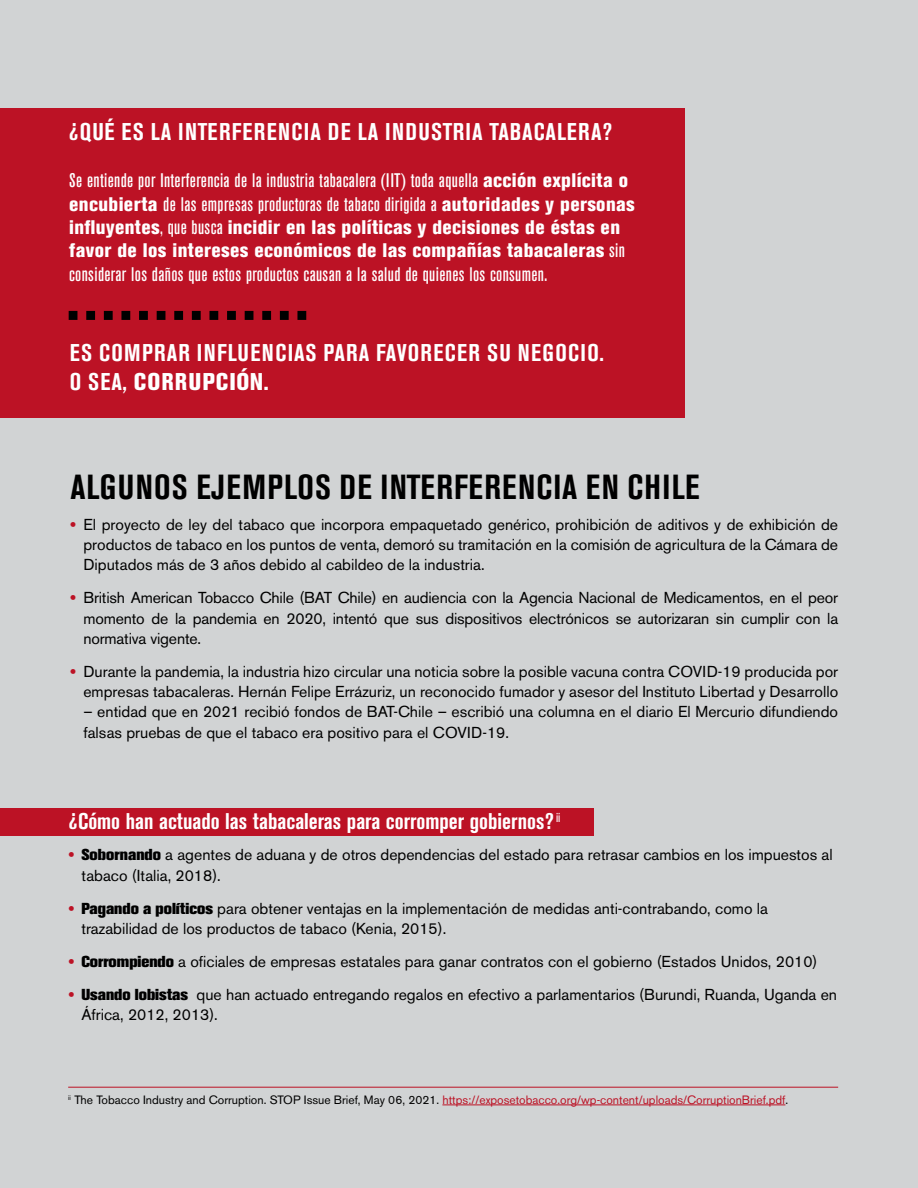
<style>
.page{position:relative;width:918px;height:1188px;background:#d1d3d4}
.page>*{position:absolute;margin:0;border:0;box-sizing:border-box;transform-origin:0 0}
.t1{font:700 condensed 34.5px "Akzidenz Grotesk BE";letter-spacing:.035em;color:#000}
.t2{font:700 condensed 24px/28.8px "Akzidenz Grotesk BE";letter-spacing:.055em;color:#fff}
.t3{font:700 condensed 22.5px "Akzidenz Grotesk BE";color:#fff}
.t4{font:500 condensed 19.5px/23.4px "Akzidenz Grotesk BE";letter-spacing:.02em;color:#fff}
.t5{font:15.75px/20.2px "Akzidenz Grotesk BE";color:#000}
.t6{font:12px "Akzidenz Grotesk BE";color:#bc1225}
.s1{font-weight:800}
.s2{font-weight:800;font-stretch:normal;font-size:19.5px}
.s3{font-weight:800;color:#bc1225}
.s4{color:#000}
</style>
<div class="page">
<div style="left:0;top:808px;width:594px;height:28px;background:#bc1225"></div>
<div style="left:0;top:108px;width:684px;height:203px;background:#bc1225"></div>
<div style="left:0;top:311px;width:684px;height:107px;background:#bc1225"></div>
<svg style="left:69px;top:311px;width:237px;height:9px"></svg>
<hr style="left:68px;top:1087px;width:770px;height:1px;background:#bc1225">
<hr style="left:442px;top:1105px;width:343px;height:1px;background:#bc1225">
<h2 class="t2" style="left:69px;top:118px;width:544px">¿QUÉ ES LA INTERFERENCIA DE LA INDUSTRIA TABACALERA?</h2>
<p class="t4" style="left:69px;top:169px;width:567px">Se entiende por Interferencia de la industria tabacalera (IIT) toda aquella <span class="s1">acción explícita o encubierta</span> de las empresas productoras de tabaco dirigida a <span class="s1">autoridades y personas influyentes</span>, que busca <span class="s1">incidir en las políticas y decisiones de éstas en favor de los intereses económicos de las compañías tabacaleras</span> sin considerar los daños que estos productos causan a la salud de quienes los consumen.</p>
<h2 class="t2" style="left:70px;top:339px;width:536px">ES COMPRAR INFLUENCIAS PARA FAVORECER SU NEGOCIO.<br>O SEA, <span class="s1">CORRUPCIÓN</span><span class="s2">.</span></h2>
<h1 class="t1" style="left:71px;top:467px;width:630px">ALGUNOS EJEMPLOS DE INTERFERENCIA EN CHILE</h1>
<p class="t5" style="left:83px;top:514px;width:756px;text-align:justify;text-indent:-13px"><span class="s3">•</span> El proyecto de ley del tabaco que incorpora empaquetado genérico, prohibición de aditivos y de exhibición de productos de tabaco en los puntos de venta, demoró su tramitación en la comisión de agricultura de la Cámara de Diputados más de 3 años debido al cabildeo de la industria.</p>
<p class="t5" style="left:83px;top:588px;width:756px;text-align:justify;text-indent:-13px"><span class="s3">•</span> British American Tobacco Chile (BAT Chile) en audiencia con la Agencia Nacional de Medicamentos, en el peor momento de la pandemia en 2020, intentó que sus dispositivos electrónicos se autorizaran sin cumplir con la normativa vigente.</p>
<p class="t5" style="left:71px;top:661px;width:769px;text-align:right"><span class="s3">•</span> Durante la pandemia, la industria hizo circular una noticia sobre la posible vacuna contra COVID-19 producida por empresas tabacaleras. Hernán Felipe Errázuriz, un reconocido fumador y asesor del Instituto Libertad y Desarrollo</p>
<p class="t5" style="left:83px;top:702px;width:756px">– entidad que en 2021 recibió fondos de BAT-Chile – escribió una columna en el diario El Mercurio difundiendo falsas pruebas de que el tabaco era positivo para el COVID-19.</p>
<h3 class="t3" style="left:69px;top:809px;width:493px">¿Cómo han actuado las tabacaleras para corromper gobiernos? <sup>ii</sup></h3>
<p class="t5" style="left:81px;top:845px;width:753px;text-indent:-13px"><span class="s3">•</span> <span class="s1">Sobornando</span> a agentes de aduana y de otros dependencias del estado para retrasar cambios en los impuestos al tabaco (Italia, 2018).</p>
<p class="t5" style="left:81px;top:898px;width:688px;text-indent:-13px"><span class="s3">•</span> <span class="s1">Pagando a políticos</span> para obtener ventajas en la implementación de medidas anti-contrabando, como la trazabilidad de los productos de tabaco (Kenia, 2015).</p>
<p class="t5" style="left:69px;top:951px;width:750px"><span class="s3">•</span> <span class="s1">Corrompiendo</span> a oficiales de empresas estatales para ganar contratos con el gobierno (Estados Unidos, 2010)</p>
<p class="t5" style="left:81px;top:984px;width:757px;text-indent:-13px"><span class="s3">•</span> <span class="s1">Usando lobistas</span> que han actuado entregando regalos en efectivo a parlamentarios (Burundi, Ruanda, Uganda en<br>África, 2012, 2013).</p>
<p class="t6" style="left:68px;top:1092px;width:722px"><sup>ii</sup> <span class="s4">The Tobacco Industry and Corruption. STOP Issue Brief, May 06, 2021.</span> https://exposetobacco.org/wp-content/uploads/CorruptionBrief.pdf<span class="s4">.</span></p>
</div>
